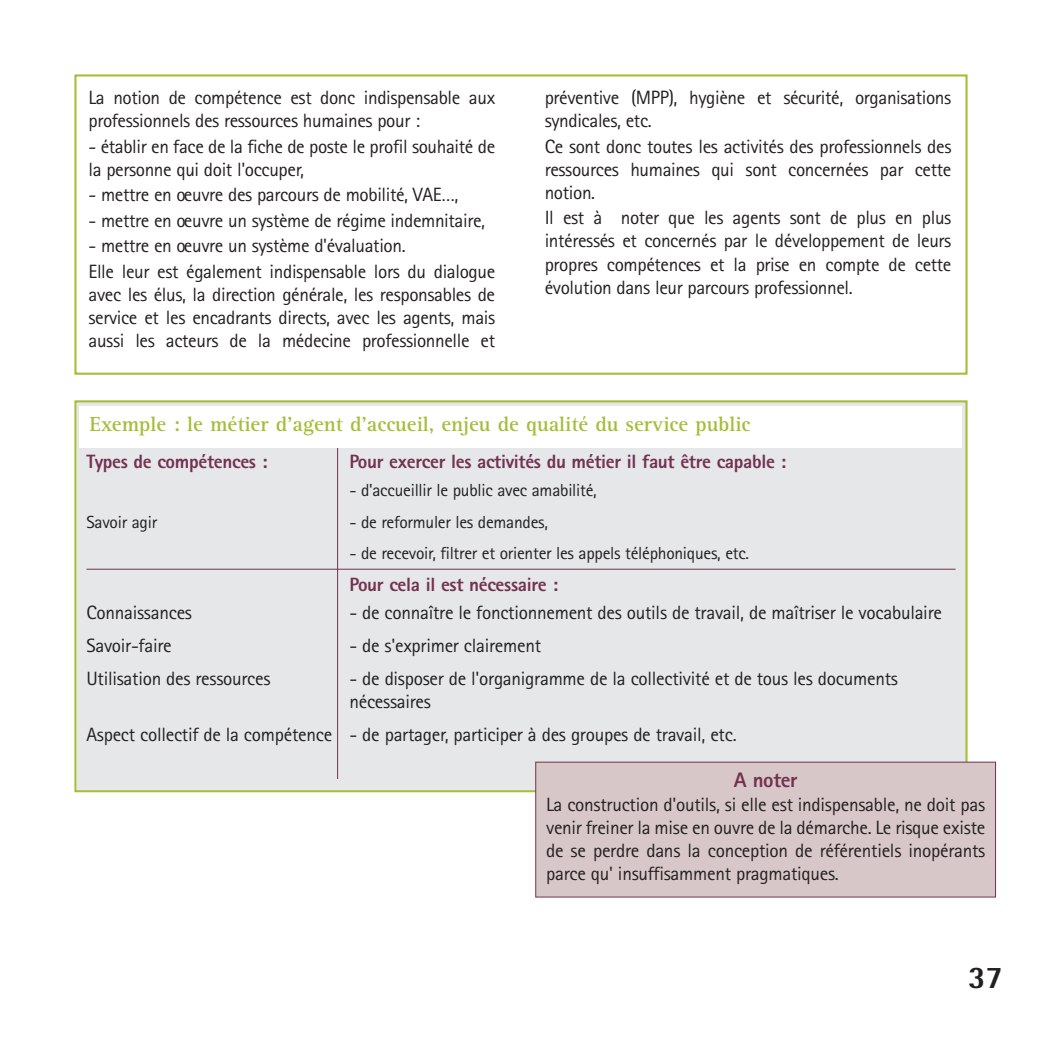
<style>
.page{position:relative;width:1042px;height:1042px;background:#fff}
.page>*{position:absolute;margin:0;border:0;box-sizing:border-box;transform-origin:0 0}
.t1{font:800 31.5px "Rotis Semi Sans";color:#231f20}
.t2{font:700 21px "Rotis Serif";color:#a7bd39}
.t3{font:800 21px "Rotis Sans Serif";letter-spacing:-.015em;color:#723150}
.t4{font:19.25px/23.1px "Rotis Sans Serif";letter-spacing:-.02em;color:#231f20}
.t5{font:800 19.25px "Rotis Sans Serif";letter-spacing:-.015em;color:#723150}
.t6{font:17.5px "Rotis Sans Serif";letter-spacing:-.015em;color:#231f20}
</style>
<div class="page">
<div style="left:74px;top:74px;width:893px;height:301px;border:2px solid #a7bd39"></div>
<div style="left:77px;top:402px;width:888px;height:388px;background:#e6e7e9"></div>
<hr style="left:86px;top:569px;width:869px;height:1px;background:#723150">
<hr style="left:337px;top:448px;width:1px;height:331px;background:#723150">
<div style="left:536px;top:762px;width:459px;height:135px;background:#d8c7c8"></div>
<div style="left:535px;top:762px;width:461px;height:135px;border:1px solid #723150"></div>
<div style="left:79px;top:407px;width:883px;height:41px;background:#fff"></div>
<p class="t4" style="left:89px;top:88px;width:408px">La notion de compétence est donc indispensable aux professionnels des ressources humaines pour :</p>
<p class="t4" style="left:89px;top:136px;width:408px">- établir en face de la fiche de poste le profil souhaité de la personne qui doit l'occuper,</p>
<p class="t4" style="left:89px;top:185px;width:371px">- mettre en oeuvre des parcours de mobilité, VAE…,</p>
<p class="t4" style="left:89px;top:211px;width:398px">- mettre en oeuvre un système de régime indemnitaire,</p>
<p class="t4" style="left:89px;top:235px;width:408px;line-height:25.6px">- mettre en oeuvre un système d'évaluation.<br>Elle leur est également indispensable lors du dialogue</p>
<p class="t4" style="left:89px;top:285px;width:408px;text-align:justify">avec les élus, la direction générale, les responsables de service et les encadrants directs, avec les agents, mais aussi les acteurs de la médecine professionnelle et</p>
<p class="t4" style="left:545px;top:88px;width:408px">préventive (MPP), hygiène et sécurité, organisations syndicales, etc.</p>
<p class="t4" style="left:545px;top:136px;width:408px;text-align:justify">Ce sont donc toutes les activités des professionnels des ressources humaines qui sont concernées par cette notion.</p>
<p class="t4" style="left:545px;top:208px;width:408px;text-align:justify">Il est à noter que les agents sont de plus en plus intéressés et concernés par le développement de leurs propres compétences et la prise en compte de cette évolution dans leur parcours professionnel.</p>
<p class="t2" style="left:89px;top:417px;width:662px">Exemple : le métier d’agent d’accueil, enjeu de qualité du service public</p>
<p class="t5" style="left:86px;top:455px;width:182px">Types de compétences :</p>
<p class="t5" style="left:349px;top:455px;width:438px">Pour exercer les activités du métier il faut être capable :</p>
<p class="t6" style="left:349px;top:484px;width:249px">- d'accueillir le public avec amabilité,</p>
<p class="t6" style="left:86px;top:516px;width:72px">Savoir agir</p>
<p class="t6" style="left:349px;top:516px;width:200px">- de reformuler les demandes,</p>
<p class="t6" style="left:349px;top:547px;width:401px">- de recevoir, filtrer et orienter les appels téléphoniques, etc.</p>
<p class="t5" style="left:349px;top:578px;width:210px">Pour cela il est nécessaire :</p>
<p class="t4" style="left:86px;top:603px;width:107px">Connaissances</p>
<p class="t4" style="left:349px;top:603px;width:594px">- de connaître le fonctionnement des outils de travail, de maîtriser le vocabulaire</p>
<p class="t4" style="left:86px;top:636px;width:87px">Savoir-faire</p>
<p class="t4" style="left:349px;top:636px;width:193px">- de s'exprimer clairement</p>
<p class="t4" style="left:86px;top:669px;width:186px">Utilisation des ressources</p>
<p class="t4" style="left:349px;top:669px;width:550px">- de disposer de l'organigramme de la collectivité et de tous les documents nécessaires</p>
<p class="t4" style="left:86px;top:725px;width:651px">Aspect collectif de la compétence - de partager, participer à des groupes de travail, etc.</p>
<p class="t3" style="left:734px;top:772px;width:65px">A noter</p>
<p class="t4" style="left:546px;top:795px;width:441px;text-align:justify">La construction d'outils, si elle est indispensable, ne doit pas venir freiner la mise en ouvre de la démarche. Le risque existe de se perdre dans la conception de référentiels inopérants parce qu' insuffisamment pragmatiques.</p>
<h1 class="t1" style="left:968px;top:966px;width:37px">37</h1>
</div>
